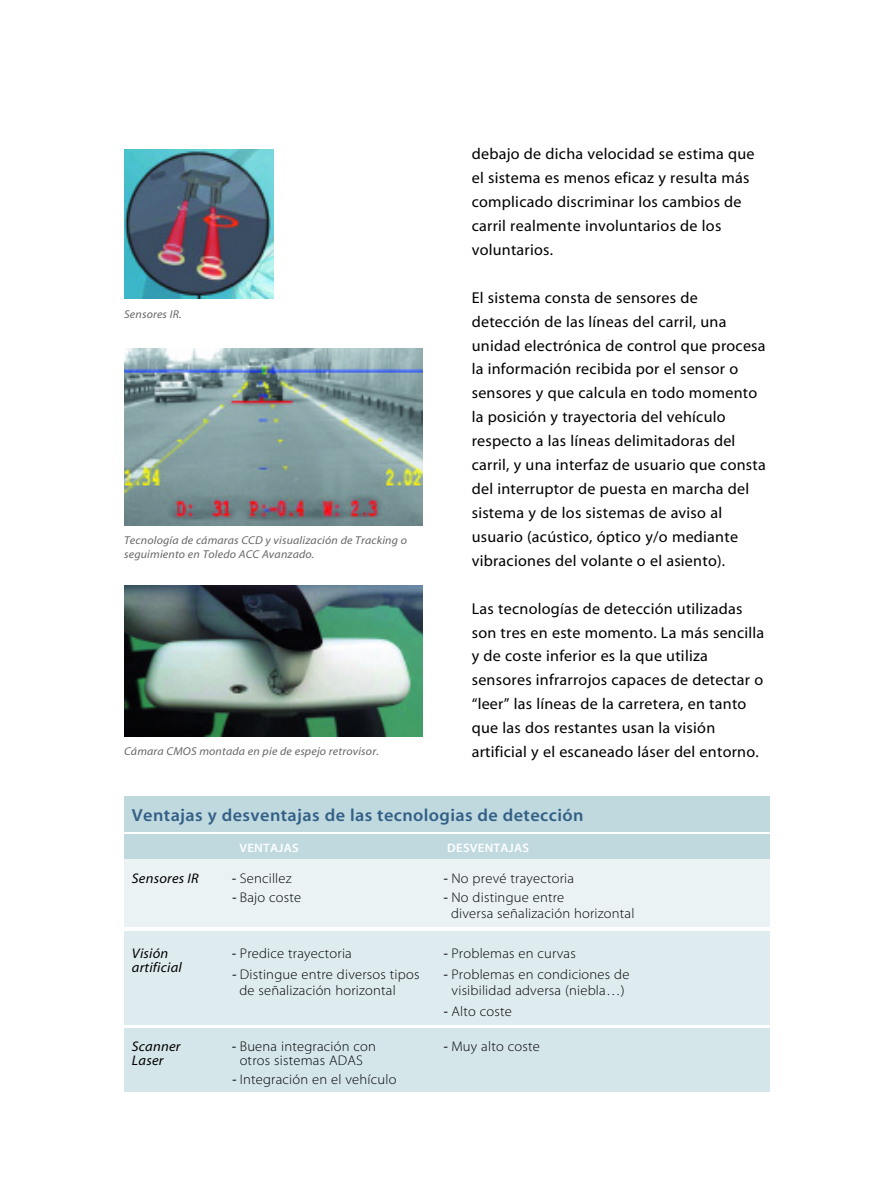
<style>
.page{position:relative;width:869px;height:1191px;background:#fff}
.page>*{position:absolute;margin:0;border:0;box-sizing:border-box;transform-origin:0 0}
.t1{font:600 17.5px "Myriad MM";letter-spacing:.02em;color:#336086;scale:1.04 1}
.t2{font:15.75px/24px "Myriad MM";letter-spacing:.015em;color:#000}
.t3{font:300 14px/15.8px "Myriad 600";letter-spacing:.015em;color:#000;scale:1.04 1}
.t4{font:italic 14px "Myriad MM";letter-spacing:.015em;color:#000;scale:1.04 1}
.t5{font:600 12.25px "Myriad MM";letter-spacing:.02em;color:#fff;scale:1.04 1}
.t6{font:italic 11.38px/14.7px "Myriad MM";letter-spacing:.015em;color:#666;scale:1.05 1}
.s1{font-family:"Myriad MM";font-weight:400;font-style:italic}
</style>
<div class="page">
<div style="left:124px;top:834px;width:645px;height:26px;background:#bfd9df"></div>
<div style="left:124px;top:796px;width:645px;height:36px;background:#bfd9df"></div>
<div style="left:124px;top:859px;width:645px;height:67px;background:#eaf2f4"></div>
<div style="left:124px;top:931px;width:645px;height:93px;background:#dfecef"></div>
<div style="left:124px;top:1028px;width:645px;height:64px;background:#d4e6ea"></div>
<img style="left:124px;top:348px;width:298px;height:177px">
<img style="left:124px;top:149px;width:149px;height:149px">
<img style="left:124px;top:585px;width:298px;height:151px">
<p class="t6" style="left:124px;top:307px;width:56px">Sensores IR.</p>
<p class="t6" style="left:124px;top:533px;width:271px">Tecnología de cámaras CCD y visualización de Tracking o seguimiento en Toledo ACC Avanzado.</p>
<p class="t6" style="left:124px;top:744px;width:244px">Cámara CMOS montada en pie de espejo retrovisor.</p>
<p class="t2" style="left:471px;top:143px;width:284px">debajo de dicha velocidad se estima que el sistema es menos eficaz y resulta más complicado discriminar los cambios de carril realmente involuntarios de los voluntarios.</p>
<p class="t2" style="left:471px;top:286px;width:295px">El sistema consta de sensores de detección de las líneas del carril, una unidad electrónica de control que procesa la información recibida por el sensor o sensores y que calcula en todo momento la posición y trayectoria del vehículo respecto a las líneas delimitadoras del carril, y una interfaz de usuario que consta del interruptor de puesta en marcha del sistema y de los sistemas de aviso al usuario (acústico, óptico y/o mediante vibraciones del volante o el asiento).</p>
<p class="t2" style="left:471px;top:597px;width:294px">Las tecnologías de detección utilizadas son tres en este momento. La más sencilla y de coste inferior es la que utiliza sensores infrarrojos capaces de detectar o “leer” las líneas de la carretera, en tanto que las dos restantes usan la visión artificial y el escaneado láser del entorno.</p>
<p class="t1" style="left:132px;top:806px;width:435px">Ventajas y desventajas de las tecnologias de detección</p>
<p class="t5" style="left:239px;top:841px;width:58px">VENTAJAS</p>
<p class="t5" style="left:447px;top:841px;width:80px">DESVENTAJAS</p>
<p class="t4" style="left:132px;top:871px;width:66px">Sensores IR</p>
<p class="t3" style="left:232px;top:871px;width:59px"><span class="s1">-</span> Sencillez</p>
<p class="t3" style="left:443px;top:871px;width:127px"><span class="s1">-</span> No prevé trayectoria</p>
<p class="t3" style="left:232px;top:890px;width:68px"><span class="s1">-</span> Bajo coste</p>
<p class="t3" style="left:451px;top:890px;width:178px;text-indent:-7px"><span class="s1">-</span> No distingue entre<br>diversa señalización horizontal</p>
<p class="t4" style="left:132px;top:946px;width:36px">Visión</p>
<p class="t3" style="left:232px;top:946px;width:117px"><span class="s1">-</span> Predice trayectoria</p>
<p class="t3" style="left:443px;top:946px;width:128px"><span class="s1">-</span> Problemas en curvas</p>
<p class="t4" style="left:132px;top:960px;width:49px">artificial</p>
<p class="t3" style="left:232px;top:967px;width:182px"><span class="s1">-</span> Distingue entre diversos tipos</p>
<p class="t3" style="left:443px;top:967px;width:180px"><span class="s1">-</span> Problemas en condiciones de</p>
<p class="t3" style="left:239px;top:983px;width:152px">de señalización horizontal</p>
<p class="t3" style="left:451px;top:983px;width:168px">visibilidad adversa (niebla…)</p>
<p class="t3" style="left:443px;top:1004px;width:67px"><span class="s1">-</span> Alto coste</p>
<p class="t4" style="left:132px;top:1039px;width:48px">Scanner</p>
<p class="t3" style="left:232px;top:1039px;width:140px"><span class="s1">-</span> Buena integración con</p>
<p class="t3" style="left:443px;top:1039px;width:94px"><span class="s1">-</span> Muy alto coste</p>
<p class="t4" style="left:132px;top:1053px;width:32px">Laser</p>
<p class="t3" style="left:239px;top:1053px;width:120px">otros sistemas ADAS</p>
<p class="t3" style="left:232px;top:1072px;width:160px"><span class="s1">-</span> Integración en el vehículo</p>
</div>
